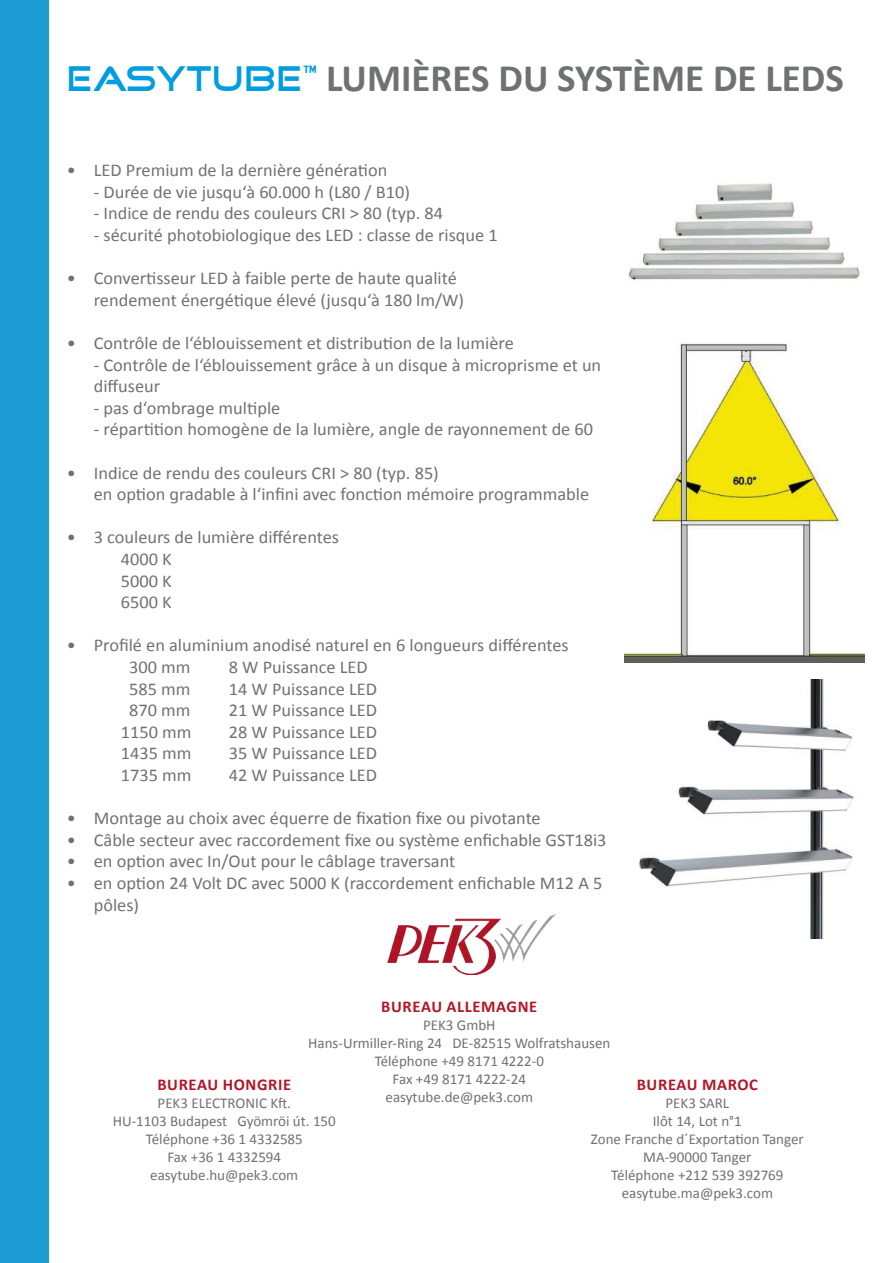
<style>
.page{position:relative;width:893px;height:1263px;background:#fff}
.page>*{position:absolute;margin:0;border:0;box-sizing:border-box;transform-origin:0 0}
.t1{font:700 39px "Calibri";color:#707173}
.t2{font:18px/21.6px "Calibri";color:#707173}
.t3{font:700 16.5px "Calibri";letter-spacing:.04em;color:#b21626}
.t4{font:15px/18px "Calibri";color:#707173;text-align:center}
.s1{font-family:"Good Times";font-weight:400;font-size:36px;color:#009de0}
</style>
<div class="page">
<img style="left:624px;top:343px;width:240px;height:319px">
<img style="left:639px;top:679px;width:215px;height:260px">
<img style="left:628px;top:183px;width:233px;height:97px">
<div style="left:0;top:0;width:49px;height:1263px;background:#1c9cd3"></div>
<img style="left:387px;top:915px;width:168px;height:59px">
<h1 class="t1" style="left:67px;top:54px;width:779px"><span class="s1">EASYTUBE</span><sup>™</sup> LUMIÈRES DU SYSTÈME DE LEDS</h1>
<p class="t2" style="left:67px;top:159px;width:322px">• LED Premium de la dernière génération</p>
<p class="t2" style="left:94px;top:180px;width:318px">- Durée de vie jusqu‘à 60.000 h (L80 / B10)</p>
<p class="t2" style="left:94px;top:202px;width:351px">- Indice de rendu des couleurs CRI &gt; 80 (typ. 84</p>
<p class="t2" style="left:94px;top:224px;width:406px">- sécurité photobiologique des LED : classe de risque 1</p>
<p class="t2" style="left:94px;top:267px;width:372px;text-indent:-27px">• Convertisseur LED à faible perte de haute qualité rendement énergétique élevé (jusqu‘à 180 lm/W)</p>
<p class="t2" style="left:67px;top:332px;width:449px">• Contrôle de l‘éblouissement et distribution de la lumière</p>
<p class="t2" style="left:94px;top:353px;width:509px">- Contrôle de l‘éblouissement grâce à un disque à microprisme et un diffuseur</p>
<p class="t2" style="left:94px;top:396px;width:188px">- pas d‘ombrage multiple</p>
<p class="t2" style="left:94px;top:418px;width:501px">- répartition homogène de la lumière, angle de rayonnement de 60</p>
<p class="t2" style="left:94px;top:462px;width:497px;text-indent:-27px">• Indice de rendu des couleurs CRI &gt; 80 (typ. 85)<br>en option gradable à l‘infini avec fonction mémoire programmable</p>
<p class="t2" style="left:121px;top:526px;width:220px;text-indent:-54px">• 3 couleurs de lumière différentes<br>4000 K<br>5000 K<br>6500 K</p>
<p class="t2" style="left:129px;top:634px;width:441px;text-indent:-62px">• Profilé en aluminium anodisé naturel en 6 longueurs différentes<br>300 mm</p>
<p class="t2" style="left:229px;top:656px;width:141px">8 W Puissance LED</p>
<p class="t2" style="left:129px;top:677px;width:63px">585 mm</p>
<p class="t2" style="left:229px;top:677px;width:150px">14 W Puissance LED</p>
<p class="t2" style="left:129px;top:699px;width:63px">870 mm</p>
<p class="t2" style="left:229px;top:699px;width:150px">21 W Puissance LED</p>
<p class="t2" style="left:121px;top:720px;width:72px">1150 mm</p>
<p class="t2" style="left:229px;top:720px;width:150px">28 W Puissance LED</p>
<p class="t2" style="left:121px;top:742px;width:72px">1435 mm</p>
<p class="t2" style="left:229px;top:742px;width:150px">35 W Puissance LED</p>
<p class="t2" style="left:121px;top:764px;width:72px">1735 mm</p>
<p class="t2" style="left:229px;top:764px;width:150px">42 W Puissance LED</p>
<p class="t2" style="left:67px;top:807px;width:475px">• Montage au choix avec équerre de fixation fixe ou pivotante</p>
<p class="t2" style="left:67px;top:829px;width:541px">• Câble secteur avec raccordement fixe ou système enfichable GST18i3</p>
<p class="t2" style="left:67px;top:850px;width:390px">• en option avec In/Out pour le câblage traversant</p>
<p class="t2" style="left:94px;top:872px;width:510px;text-indent:-27px">• en option 24 Volt DC avec 5000 K (raccordement enfichable M12 A 5 pôles)</p>
<p class="t3" style="left:381px;top:996px;width:158px">BUREAU ALLEMAGNE</p>
<p class="t4" style="left:308px;top:1015px;width:304px">PEK3 GmbH<br>Hans-Urmiller-Ring 24 DE-82515 Wolfratshausen<br>Téléphone +49 8171 4222-0<br>Fax +49 8171 4222-24<br>easytube.de@pek3.com</p>
<p class="t3" style="left:157px;top:1075px;width:135px">BUREAU HONGRIE</p>
<p class="t4" style="left:113px;top:1094px;width:225px">PEK3 ELECTRONIC Kft.<br>HU-1103 Budapest Gyömröi út. 150<br>Téléphone +36 1 4332585<br>Fax +36 1 4332594 easytube.hu@pek3.com</p>
<p class="t3" style="left:637px;top:1075px;width:123px">BUREAU MAROC</p>
<p class="t4" style="left:591px;top:1094px;width:214px">PEK3 SARL<br>Ilôt 14, Lot n°1<br>Zone Franche d´Exportation Tanger<br>MA-90000 Tanger<br>Téléphone +212 539 392769 easytube.ma@pek3.com</p>
</div>
